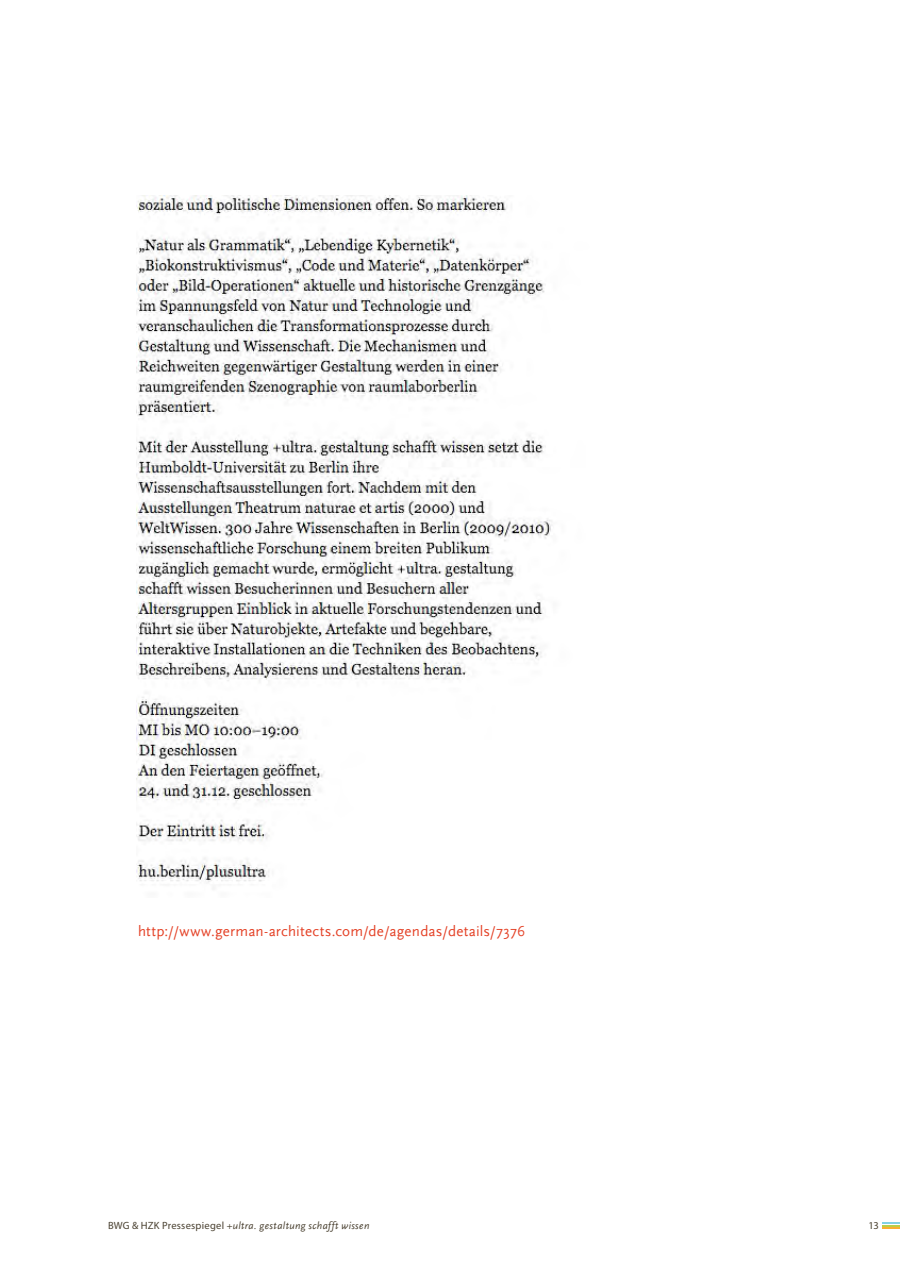
<style>
.page{position:relative;width:900px;height:1268px;background:#fff}
.page>*{position:absolute;margin:0;border:0;box-sizing:border-box;transform-origin:0 0}
.t1{font:15px "Scala Sans";letter-spacing:.015em;color:#e44126}
.t2{font:italic 10.5px "Scala Sans";letter-spacing:.035em;color:#4a4131}
.t3{font:10.5px "Myriad Pro";color:#4a4131}
.s1{font-family:"Myriad Pro";font-style:normal}
</style>
<div class="page">
<svg style="left:882px;top:1222px;width:18px;height:6px"></svg>
<img style="left:137px;top:195px;width:415px;height:694px">
<p class="t1" style="left:138px;top:923px;width:389px">http://www.german-architects.com/de/agendas/details/7376</p>
<p class="t2" style="left:108px;top:1219px;width:263px"><span class="s1">BWG &amp; HZK Pressespiegel</span> +ultra. gestaltung schafft wissen</p>
<p class="t3" style="left:869px;top:1219px;width:12px">13</p>
</div>
